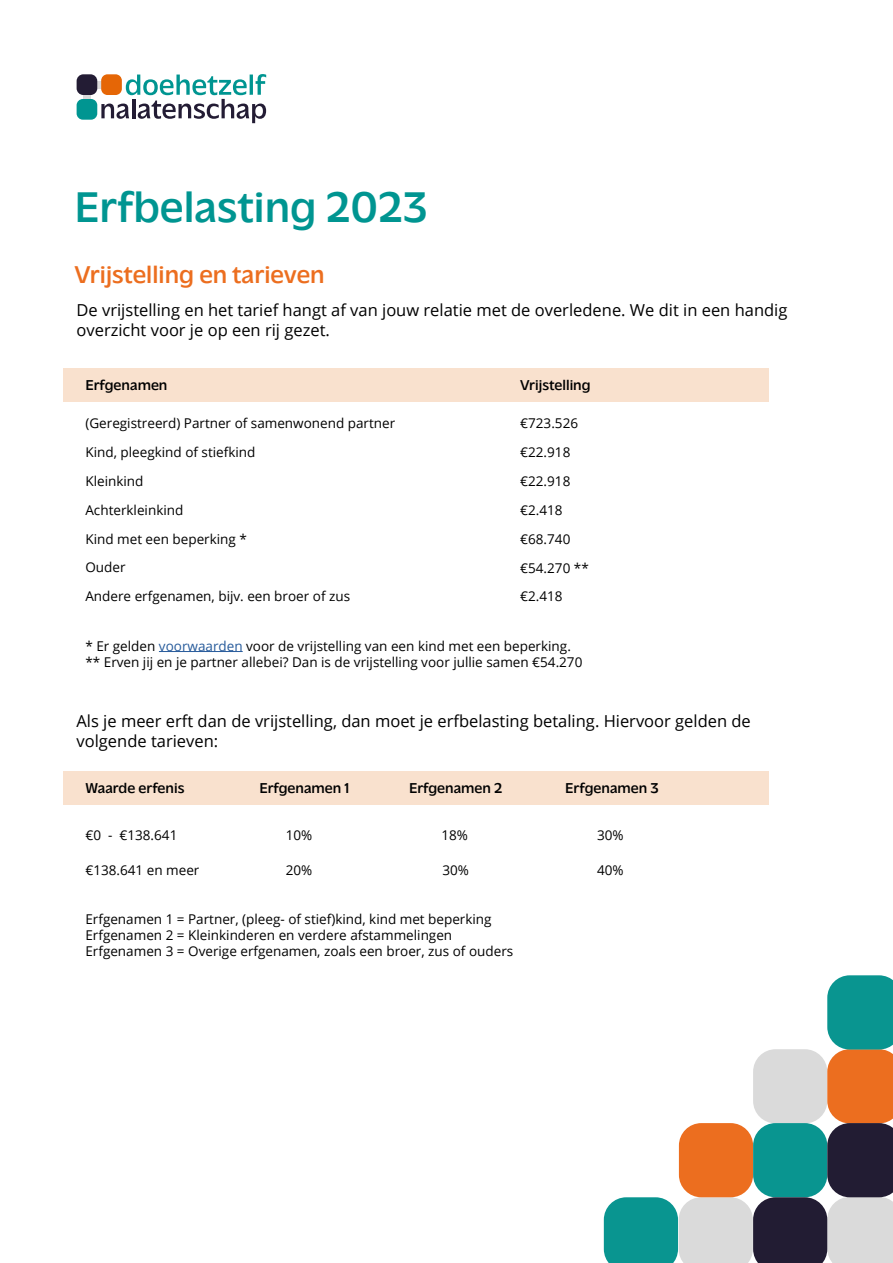
<style>
.page{position:relative;width:893px;height:1263px;background:#fff}
.page>*{position:absolute;margin:0;border:0;box-sizing:border-box;transform-origin:0 0}
.t1{font:45px "Massilia";color:#009591}
.t2{font:25.5px "Massilia";color:#ec6e1f}
.t3{font:16.5px/19.8px "Open Sans";color:#000}
.t4{font:15px "Massilia";color:#000}
.t5{font:13.5px/29px "Open Sans";color:#000}
.s1{color:#275b9b}
</style>
<div class="page">
<svg style="left:604px;top:975px;width:289px;height:288px"></svg>
<div style="left:83px;top:88px;width:7px;height:17px;background:#dadada"></div>
<svg style="left:97px;top:81px;width:4px;height:7px"></svg>
<svg style="left:101px;top:74px;width:165px;height:49px"></svg>
<div style="left:77px;top:99px;width:20px;height:21px;background:#009591;border-radius:6px"></div>
<div style="left:101px;top:74px;width:21px;height:21px;background:#e56606;border-radius:6px"></div>
<div style="left:77px;top:74px;width:20px;height:21px;background:#231c34;border-radius:7px"></div>
<hr style="left:159px;top:651px;width:84px;height:1px;background:#275b9b">
<div style="left:63px;top:369px;width:705px;height:33px;background:#f9e1ce"></div>
<div style="left:63px;top:771px;width:705px;height:34px;background:#f9e1ce"></div>
<h1 class="t1" style="left:74px;top:176px;width:355px">Erfbelasting 2023</h1>
<h2 class="t2" style="left:74px;top:257px;width:252px">Vrijstelling en tarieven</h2>
<p class="t3" style="left:77px;top:300px;width:712px">De vrijstelling en het tarief hangt af van jouw relatie met de overledene. We dit in een handig overzicht voor je op een rij gezet.</p>
<p class="t4" style="left:85px;top:375px;width:84px">Erfgenamen</p>
<p class="t4" style="left:520px;top:375px;width:72px">Vrijstelling</p>
<p class="t5" style="left:85px;top:408px;width:311px">(Geregistreerd) Partner of samenwonend partner</p>
<p class="t5" style="left:520px;top:408px;width:70px">€723.526 €22.918 €22.918 €2.418 €68.740 €54.270 ** €2.418</p>
<p class="t5" style="left:85px;top:437px;width:266px">Kind, pleegkind of stiefkind<br>Kleinkind<br>Achterkleinkind<br>Kind met een beperking *<br>Ouder<br>Andere erfgenamen, bijv. een broer of zus</p>
<p class="t5" style="left:85px;top:637px;width:498px;line-height:16.2px">* Er gelden <span class="s1">voorwaarden</span> voor de vrijstelling van een kind met een beperking. ** Erven jij en je partner allebei? Dan is de vrijstelling voor jullie samen €54.270</p>
<p class="t3" style="left:77px;top:710px;width:676px">Als je meer erft dan de vrijstelling, dan moet je erfbelasting betaling. Hiervoor gelden de volgende tarieven:</p>
<p class="t4" style="left:85px;top:777px;width:101px">Waarde erfenis</p>
<p class="t5" style="left:85px;top:820px;width:93px">€0 - €138.641</p>
<p class="t5" style="left:85px;top:855px;width:115px">€138.641 en meer</p>
<p class="t4" style="left:259px;top:777px;width:92px">Erfgenamen 1</p>
<p class="t4" style="left:409px;top:777px;width:95px">Erfgenamen 2</p>
<p class="t4" style="left:565px;top:777px;width:95px">Erfgenamen 3</p>
<p class="t5" style="left:286px;top:820px;width:28px">10%</p>
<p class="t5" style="left:286px;top:855px;width:28px">20%</p>
<p class="t5" style="left:441px;top:820px;width:28px">18%</p>
<p class="t5" style="left:442px;top:855px;width:28px">30%</p>
<p class="t5" style="left:597px;top:820px;width:28px">30%</p>
<p class="t5" style="left:597px;top:855px;width:28px">40%</p>
<p class="t5" style="left:85px;top:911px;width:429px;line-height:16.2px">Erfgenamen 1 = Partner, (pleeg- of stief)kind, kind met beperking<br>Erfgenamen 2 = Kleinkinderen en verdere afstammelingen<br>Erfgenamen 3 = Overige erfgenamen, zoals een broer, zus of ouders</p>
</div>
